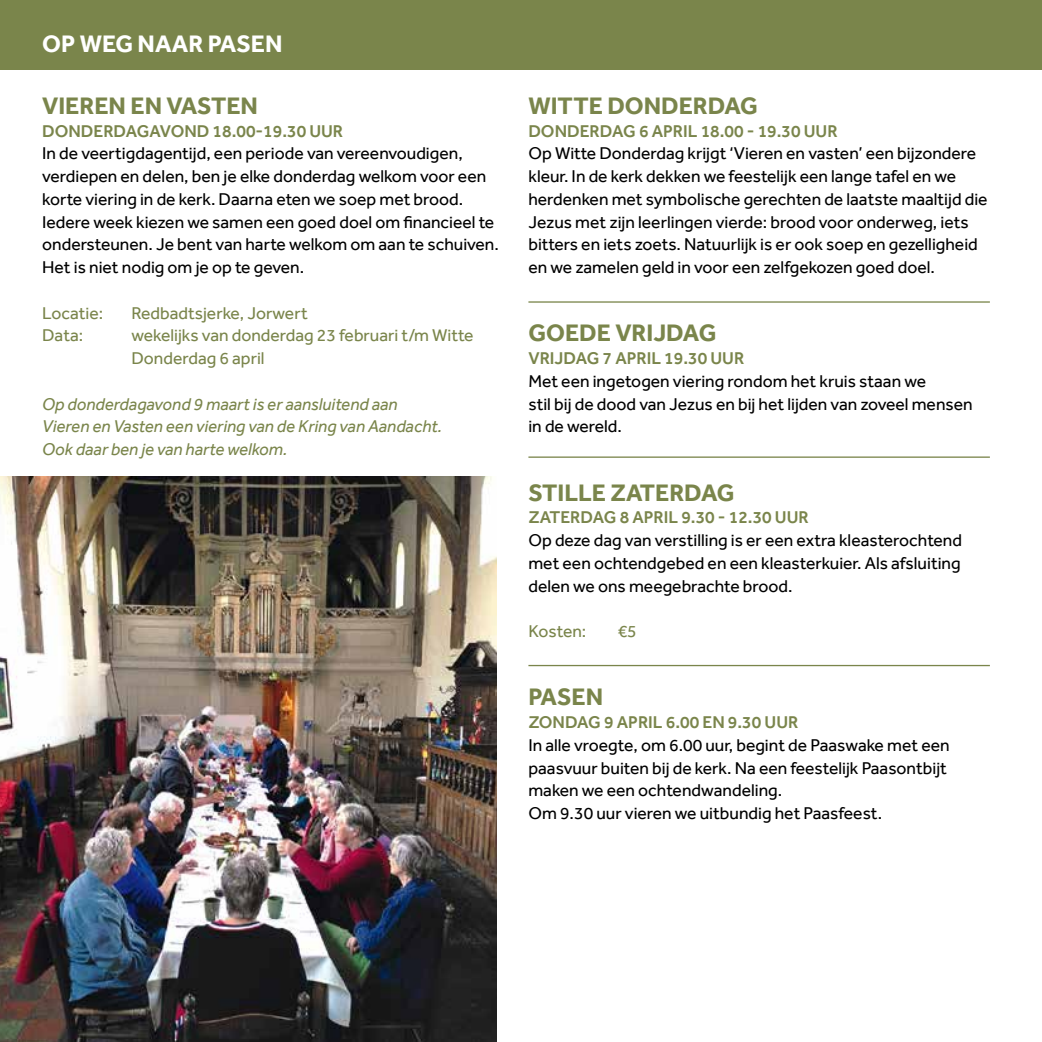
<style>
.page{position:relative;width:1042px;height:1042px;background:#fff}
.page>*{position:absolute;margin:0;border:0;box-sizing:border-box;transform-origin:0 0}
.t1{font:700 24.5px "Effra";color:#7a854b}
.t2{font:700 24.5px "Effra";color:#fff}
.t3{font:17.5px/22.8px "Effra";color:#000}
.t4{font:500 17.5px "Effra";color:#7a854b}
.t5{font:italic 17.5px/22.8px "Effra";color:#7a854b}
.t6{font:17.5px/22.8px "Effra";color:#7a854b}
</style>
<div class="page">
<img style="left:0;top:476px;width:496px;height:566px">
<div style="left:0;top:0;width:1042px;height:69px;background:#7a854b"></div>
<hr style="left:528px;top:456px;width:462px;height:2px;background:#7a854b">
<hr style="left:528px;top:665px;width:462px;height:1px;background:#7a854b">
<hr style="left:528px;top:301px;width:462px;height:2px;background:#7a854b">
<h1 class="t2" style="left:42px;top:29px;width:242px">OP WEG NAAR PASEN</h1>
<h1 class="t1" style="left:42px;top:91px;width:217px">VIEREN EN VASTEN</h1>
<p class="t4" style="left:42px;top:120px;width:302px">DONDERDAGAVOND 18.00-19.30 UUR</p>
<p class="t3" style="left:42px;top:142px;width:458px">In de veertigdagentijd, een periode van vereenvoudigen, verdiepen en delen, ben je elke donderdag welkom voor een korte viering in de kerk. Daarna eten we soep met brood.<br>Iedere week kiezen we samen een goed doel om financieel te ondersteunen. Je bent van harte welkom om aan te schuiven.<br>Het is niet nodig om je op te geven.</p>
<p class="t6" style="left:42px;top:301px;width:63px">Locatie:</p>
<p class="t6" style="left:131px;top:301px;width:178px">Redbadtsjerke, Jorwert</p>
<p class="t6" style="left:42px;top:324px;width:43px">Data:</p>
<p class="t6" style="left:131px;top:324px;width:344px">wekelijks van donderdag 23 februari t/m Witte<br>Donderdag 6 april</p>
<p class="t5" style="left:42px;top:392px;width:401px">Op donderdagavond 9 maart is er aansluitend aan<br>Vieren en Vasten een viering van de Kring van Aandacht.<br>Ook daar ben je van harte welkom.</p>
<h1 class="t1" style="left:528px;top:91px;width:231px">WITTE DONDERDAG</h1>
<p class="t4" style="left:528px;top:120px;width:311px">DONDERDAG 6 APRIL 18.00 - 19.30 UUR</p>
<p class="t3" style="left:528px;top:142px;width:461px">Op Witte Donderdag krijgt ‘Vieren en vasten’ een bijzondere kleur. In de kerk dekken we feestelijk een lange tafel en we herdenken met symbolische gerechten de laatste maaltijd die Jezus met zijn leerlingen vierde: brood voor onderweg, iets bitters en iets zoets. Natuurlijk is er ook soep en gezelligheid en we zamelen geld in voor een zelfgekozen goed doel.</p>
<h1 class="t1" style="left:528px;top:318px;width:189px">GOEDE VRIJDAG</h1>
<p class="t4" style="left:528px;top:348px;width:217px">VRIJDAG 7 APRIL 19.30 UUR</p>
<p class="t3" style="left:528px;top:369px;width:446px">Met een ingetogen viering rondom het kruis staan we<br>stil bij de dood van Jezus en bij het lijden van zoveel mensen in de wereld.</p>
<h1 class="t1" style="left:528px;top:478px;width:208px">STILLE ZATERDAG</h1>
<p class="t4" style="left:528px;top:507px;width:282px">ZATERDAG 8 APRIL 9.30 - 12.30 UUR</p>
<p class="t3" style="left:528px;top:529px;width:435px;text-align:justify">Op deze dag van verstilling is er een extra kleasterochtend met een ochtendgebed en een kleasterkuier. Als afsluiting delen we ons meegebrachte brood.</p>
<p class="t6" style="left:528px;top:620px;width:59px">Kosten:</p>
<p class="t6" style="left:618px;top:620px;width:21px">€5</p>
<h1 class="t1" style="left:528px;top:682px;width:76px">PASEN</h1>
<p class="t4" style="left:528px;top:712px;width:271px">ZONDAG 9 APRIL 6.00 EN 9.30 UUR</p>
<p class="t3" style="left:528px;top:733px;width:423px">In alle vroegte, om 6.00 uur, begint de Paaswake met een paasvuur buiten bij de kerk. Na een feestelijk Paasontbijt maken we een ochtendwandeling.<br>Om 9.30 uur vieren we uitbundig het Paasfeest.</p>
</div>
